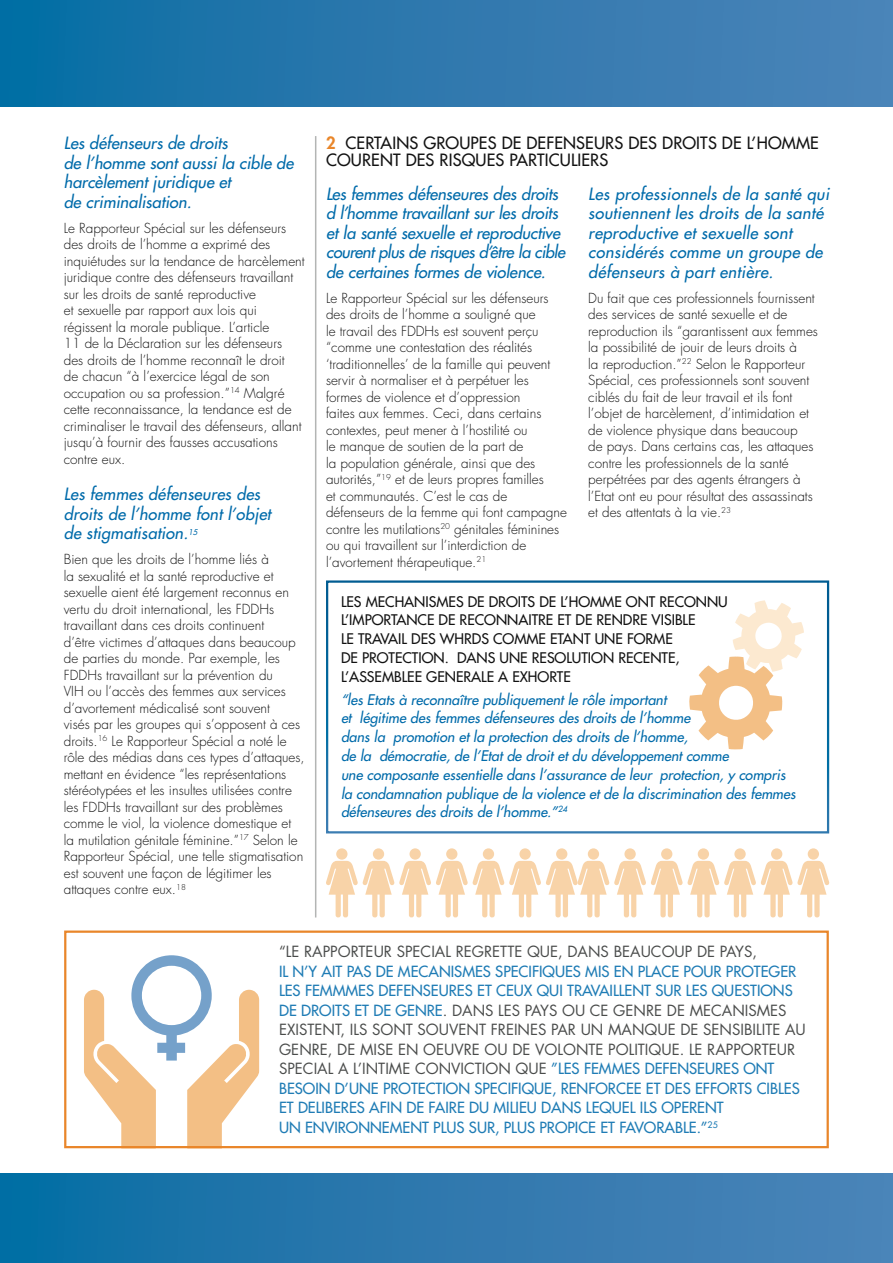
<style>
.page{position:relative;width:893px;height:1263px;background:#fff}
.page>*{position:absolute;margin:0;border:0;box-sizing:border-box;transform-origin:0 0}
.t1{font:italic 16.5px/19.5px "Futura";color:#006baa}
.t2{font:italic 16.5px/19.5px "Futura";letter-spacing:.02em;color:#006baa}
.t3{font:16.5px/16.5px "Futura";letter-spacing:.01em;color:#121212}
.t4{font:15px/19.5px "Futura";color:#1f7cb5}
.t5{font:15px "Futura";color:#4a4c4b}
.t6{font:italic 14.25px/18.8px "Futura";color:#006baa}
.t7{font:14.25px/18.8px "Futura";color:#121212}
.t8{font:300 13.5px/16.5px "Futura";color:#121212}
.s1{font-weight:800;color:#e9862a}
.s2{color:#4a4c4b}
</style>
<div class="page">
<div style="left:326px;top:580px;width:503px;height:253px;border:2px solid #fff"></div>
<div style="left:0;top:0;width:893px;height:106px;background:linear-gradient(to right,#096ea4,#4f84b8)"></div>
<div style="left:0;top:1174px;width:893px;height:89px;background:linear-gradient(to right,#096ea4,#4f84b8)"></div>
<div style="left:373px;top:848px;width:11px;height:12px;background:#f8d3a8;border-radius:50%"></div>
<div style="left:336px;top:848px;width:11px;height:12px;background:#f8d3a8;border-radius:50%"></div>
<div style="left:483px;top:848px;width:11px;height:12px;background:#f8d3a8;border-radius:50%"></div>
<div style="left:446px;top:848px;width:11px;height:12px;background:#f8d3a8;border-radius:50%"></div>
<div style="left:409px;top:848px;width:12px;height:12px;background:#f8d3a8;border-radius:50%"></div>
<div style="left:556px;top:848px;width:11px;height:12px;background:#f8d3a8;border-radius:50%"></div>
<div style="left:519px;top:848px;width:12px;height:12px;background:#f8d3a8;border-radius:50%"></div>
<div style="left:624px;top:848px;width:12px;height:12px;background:#f8d3a8;border-radius:50%"></div>
<div style="left:698px;top:848px;width:11px;height:12px;background:#f8d3a8;border-radius:50%"></div>
<div style="left:661px;top:848px;width:11px;height:12px;background:#f8d3a8;border-radius:50%"></div>
<div style="left:588px;top:848px;width:11px;height:12px;background:#f8d3a8;border-radius:50%"></div>
<div style="left:771px;top:848px;width:11px;height:12px;background:#f8d3a8;border-radius:50%"></div>
<div style="left:734px;top:848px;width:12px;height:12px;background:#f8d3a8;border-radius:50%"></div>
<svg style="left:326px;top:861px;width:504px;height:57px"></svg>
<div style="left:808px;top:848px;width:11px;height:12px;background:#f8d3a8;border-radius:50%"></div>
<hr style="left:315px;top:136px;width:1px;height:781px;background:#b3b5b4">
<svg style="left:689px;top:600px;width:115px;height:149px"></svg>
<svg style="left:84px;top:955px;width:175px;height:190px"></svg>
<div style="left:64px;top:930px;width:765px;height:218px;border:2px solid #e9862a"></div>
<p class="t1" style="left:64px;top:133px;width:231px">Les défenseurs de droits<br>de l’homme sont aussi la cible de harcèlement juridique et<br>de criminalisation.</p>
<p class="t8" style="left:64px;top:220px;width:242px">Le Rapporteur Spécial sur les défenseurs des droits de l’homme a exprimé des inquiétudes sur la tendance de harcèlement juridique contre des défenseurs travaillant sur les droits de santé reproductive<br>et sexuelle par rapport aux lois qui régissent la morale publique. L’article<br>11 de la Déclaration sur les défenseurs des droits de l’homme reconnaît le droit<br>de chacun “à l’exercice légal de son occupation ou sa profession.”<sup>14</sup> Malgré cette reconnaissance, la tendance est de criminaliser le travail des défenseurs, allant jusqu’à fournir des fausses accusations contre eux.</p>
<p class="t1" style="left:64px;top:484px;width:209px">Les femmes défenseures des droits de l’homme font l’objet de stigmatisation.<sup>15</sup></p>
<p class="t8" style="left:64px;top:551px;width:242px">Bien que les droits de l’homme liés à<br>la sexualité et la santé reproductive et sexuelle aient été largement reconnus en vertu du droit international, les FDDHs travaillant dans ces droits continuent<br>d’être victimes d’attaques dans beaucoup de parties du monde. Par exemple, les FDDHs travaillant sur la prévention du<br>VIH ou l’accès des femmes aux services d’avortement médicalisé sont souvent<br>visés par les groupes qui s’opposent à ces droits.<sup>16</sup> Le Rapporteur Spécial a noté le rôle des médias dans ces types d’attaques, mettant en évidence “les représentations stéréotypées et les insultes utilisées contre les FDDHs travaillant sur des problèmes comme le viol, la violence domestique et la mutilation génitale féminine.”<sup>17</sup> Selon le Rapporteur Spécial, une telle stigmatisation est souvent une façon de légitimer les attaques contre eux.<sup>18</sup></p>
<p class="t3" style="left:326px;top:135px;width:494px"><span class="s1">2</span> CERTAINS GROUPES DE DEFENSEURS DES DROITS DE L’HOMME<br>COURENT DES RISQUES PARTICULIERS</p>
<p class="t1" style="left:326px;top:184px;width:241px">Les femmes défenseures des droits d l’homme travaillant sur les droits et la santé sexuelle et reproductive courent plus de risques d’être la cible de certaines formes de violence.</p>
<p class="t8" style="left:326px;top:290px;width:242px">Le Rapporteur Spécial sur les défenseurs des droits de l’homme a souligné que<br>le travail des FDDHs est souvent perçu “comme une contestation des réalités ‘traditionnelles’ de la famille qui peuvent servir à normaliser et à perpétuer les formes de violence et d’oppression<br>faites aux femmes. Ceci, dans certains contextes, peut mener à l’hostilité ou<br>le manque de soutien de la part de<br>la population générale, ainsi que des autorités,”<sup>19</sup> et de leurs propres familles<br>et communautés. C’est le cas de défenseurs de la femme qui font campagne contre les mutilations<sup>20</sup> génitales féminines ou qui travaillent sur l’interdiction de l’avortement thérapeutique.<sup>21</sup></p>
<p class="t2" style="left:588px;top:184px;width:242px">Les professionnels de la santé qui soutiennent les droits de la santé reproductive et sexuelle sont considérés comme un groupe de défenseurs à part entière.</p>
<p class="t8" style="left:588px;top:290px;width:231px">Du fait que ces professionnels fournissent des services de santé sexuelle et de reproduction ils “garantissent aux femmes la possibilité de jouir de leurs droits à<br>la reproduction.”<sup>22</sup> Selon le Rapporteur Spécial, ces professionnels sont souvent ciblés du fait de leur travail et ils font l’objet de harcèlement, d’intimidation et de violence physique dans beaucoup<br>de pays. Dans certains cas, les attaques contre les professionnels de la santé perpétrées par des agents étrangers à l’Etat ont eu pour résultat des assassinats et des attentats à la vie.<sup>23</sup></p>
<p class="t7" style="left:341px;top:592px;width:388px">LES MECHANISMES DE DROITS DE L’HOMME ONT RECONNU L’IMPORTANCE DE RECONNAITRE ET DE RENDRE VISIBLE<br>LE TRAVAIL DES WHRDS COMME ETANT UNE FORME<br>DE PROTECTION. DANS UNE RESOLUTION RECENTE, L’ASSEMBLEE GENERALE A EXHORTE</p>
<p class="t6" style="left:341px;top:690px;width:456px">“les Etats à reconnaître publiquement le rôle important<br>et légitime des femmes défenseures des droits de l’homme<br>dans la promotion et la protection des droits de l’homme,<br>de la démocratie, de l’Etat de droit et du développement comme<br>une composante essentielle dans l’assurance de leur protection, y compris la condamnation publique de la violence et de la discrimination des femmes défenseures des droits de l’homme.”<sup>24</sup></p>
<p class="t5" style="left:279px;top:942px;width:480px">“LE RAPPORTEUR SPECIAL REGRETTE QUE, DANS BEAUCOUP DE PAYS,</p>
<p class="t4" style="left:279px;top:961px;width:528px">IL N’Y AIT PAS DE MECANISMES SPECIFIQUES MIS EN PLACE POUR PROTEGER LES FEMMMES DEFENSEURES ET CEUX QUI TRAVAILLENT SUR LES QUESTIONS DE DROITS ET DE GENRE<span class="s2">. DANS LES PAYS OU CE GENRE DE MECANISMES EXISTENT, ILS SONT SOUVENT FREINES PAR UN MANQUE DE SENSIBILITE AU GENRE, DE MISE EN OEUVRE OU DE VOLONTE POLITIQUE. LE RAPPORTEUR SPECIAL A L’INTIME CONVICTION QUE</span> ”LES FEMMES DEFENSEURES ONT BESOIN D’UNE PROTECTION SPECIFIQUE, RENFORCEE ET DES EFFORTS CIBLES ET DELIBERES AFIN DE FAIRE DU MILIEU DANS LEQUEL ILS OPERENT<br>UN ENVIRONNEMENT PLUS SUR, PLUS PROPICE ET FAVORABLE.”<sup>25</sup></p>
</div>
